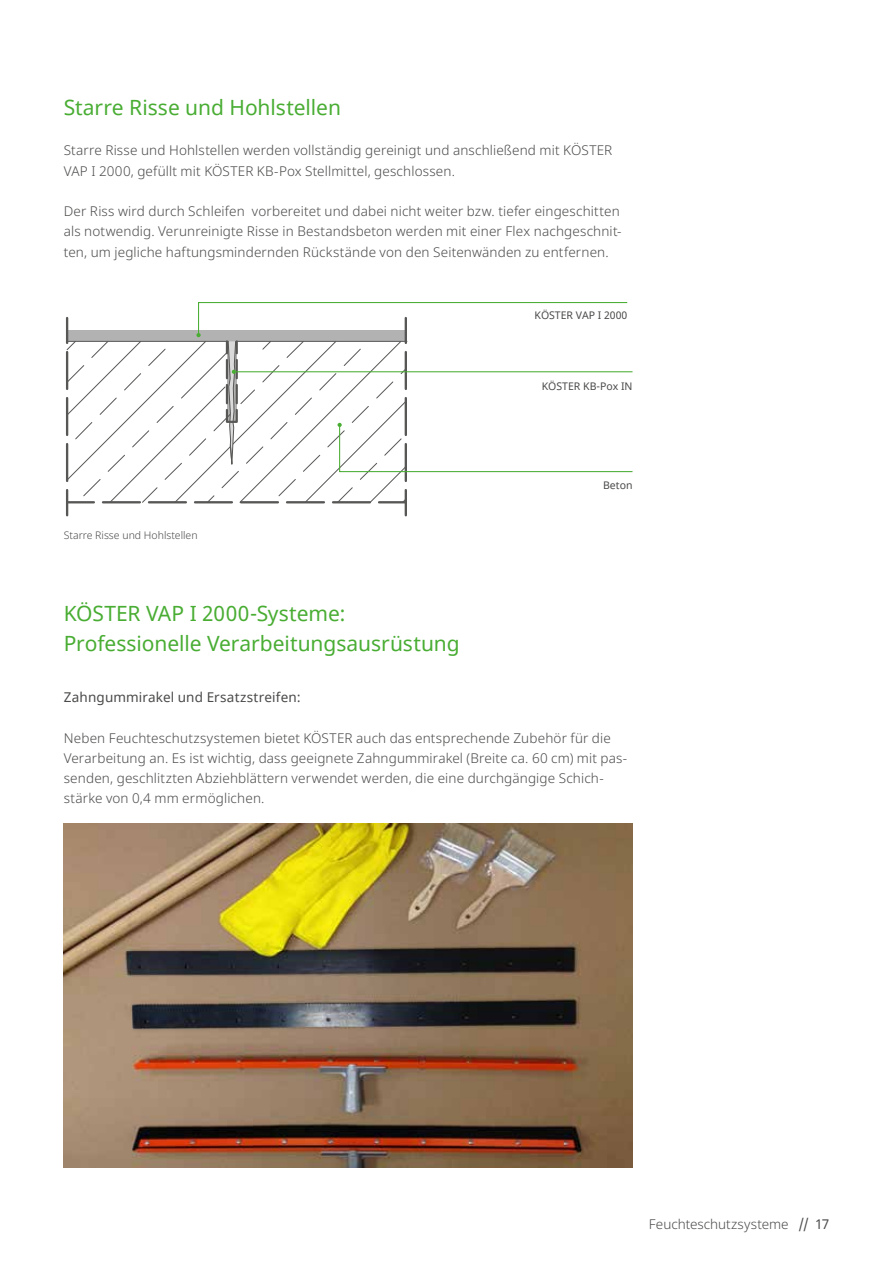
<style>
.page{position:relative;width:893px;height:1263px;background:#fff}
.page>*{position:absolute;margin:0;border:0;box-sizing:border-box;transform-origin:0 0}
.t1{font:21px/30px "Noto Sans";color:#49ad33}
.t2{font:300 13.5px/20.2px "Noto Sans";letter-spacing:.01em;color:#4a4a49}
.t3{font:13.5px "Noto Sans";letter-spacing:.01em;color:#4a4a49}
.t4{font:10.5px "Noto Sans";color:#4a4a49}
.t5{font:300 10.5px "Noto Sans";color:#4a4a49}
.s1{font-weight:400}
</style>
<div class="page">
<hr style="left:405px;top:490px;width:2px;height:25px;background:#575756">
<hr style="left:66px;top:318px;width:2px;height:25px;background:#575756">
<hr style="left:66px;top:352px;width:2px;height:37px;background:#575756">
<hr style="left:66px;top:398px;width:2px;height:37px;background:#575756">
<hr style="left:66px;top:444px;width:2px;height:37px;background:#575756">
<hr style="left:66px;top:490px;width:2px;height:25px;background:#575756">
<img style="left:64px;top:824px;width:568px;height:344px">
<svg style="left:67px;top:302px;width:566px;height:201px"></svg>
<h1 class="t1" style="left:64px;top:93px;width:279px">Starre Risse und Hohlstellen</h1>
<p class="t2" style="left:64px;top:141px;width:550px">Starre Risse und Hohlstellen werden vollständig gereinigt und anschließend mit KÖSTER<br>VAP I 2000, gefüllt mit KÖSTER KB-Pox Stellmittel, geschlossen.</p>
<p class="t2" style="left:64px;top:201px;width:559px">Der Riss wird durch Schleifen vorbereitet und dabei nicht weiter bzw. tiefer eingeschitten als notwendig. Verunreinigte Risse in Bestandsbeton werden mit einer Flex nachgeschnit&shy;ten, um jegliche haftungsmindernden Rückstände von den Seitenwänden zu entfernen.</p>
<p class="t4" style="left:535px;top:308px;width:94px">KÖSTER VAP I 2000</p>
<p class="t4" style="left:542px;top:379px;width:92px">KÖSTER KB-Pox IN</p>
<p class="t5" style="left:64px;top:527px;width:135px">Starre Risse und Hohlstellen</p>
<h1 class="t1" style="left:64px;top:599px;width:397px">KÖSTER VAP I 2000-Systeme:<br>Professionelle Verarbeitungsausrüstung</h1>
<p class="t4" style="left:603px;top:477px;width:31px">Beton</p>
<p class="t3" style="left:64px;top:688px;width:238px">Zahngummirakel und Ersatzstreifen:</p>
<p class="t2" style="left:64px;top:728px;width:565px">Neben Feuchteschutzsystemen bietet KÖSTER auch das entsprechende Zubehör für die Verarbeitung an. Es ist wichtig, dass geeignete Zahngummirakel (Breite ca. 60 cm) mit pas&shy;senden, geschlitzten Abziehblättern verwendet werden, die eine durchgängige Schich&shy;stärke von 0,4 mm ermöglichen.</p>
<p class="t2" style="left:649px;top:1214px;width:182px">Feuchteschutzsysteme <span class="s1">// 17</span></p>
</div>
